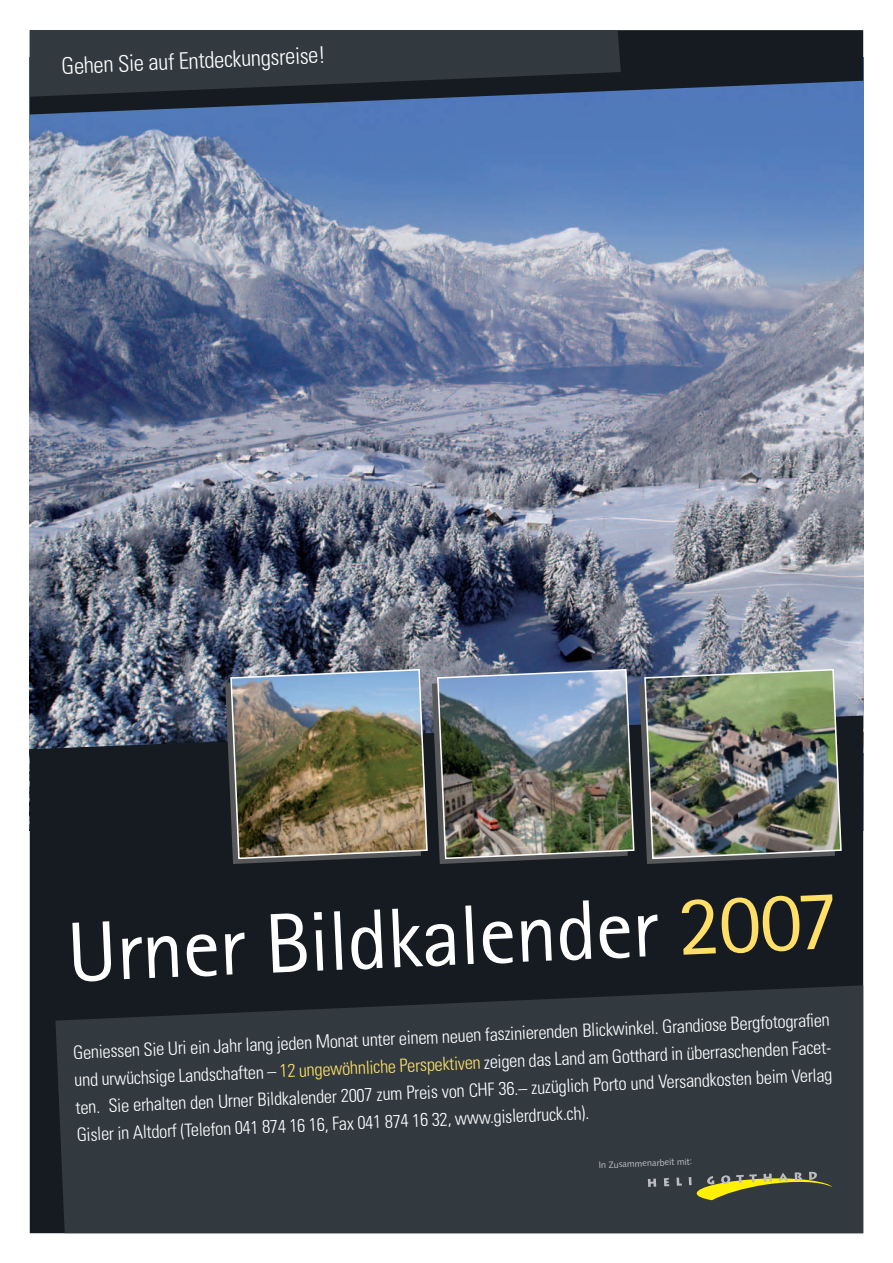
<style>
.page{position:relative;width:893px;height:1263px;background:#fff}
.page>*{position:absolute;margin:0;border:0;box-sizing:border-box;transform-origin:0 0}
.t1{font:84.75px "Rotis Sans Serif";color:#fff}
.t2{font:300 condensed 22.95px "Univers";color:#fff}
.t3{font:300 condensed 18.3px/28.2px "Univers";color:#fff}
.t4{font:9.15px "Syntax";color:#bcbdc0}
.s1{color:#ffdf68}
</style>
<div class="page">
<img style="left:30px;top:117px;width:833px;height:596px">
<svg style="left:30px;top:30px;width:833px;height:87px;background:#324769"></svg>
<div style="left:30px;top:713px;width:833px;height:520px;background:#161b21"></div>
<svg style="left:55px;top:985px;width:808px;height:248px;background:#2f373d"></svg>
<img style="left:225px;top:668px;width:617px;height:196px">
<svg style="left:30px;top:30px;width:591px;height:67px;background:#2d353c"></svg>
<svg style="left:648px;top:1178px;width:8px;height:9px"></svg>
<svg style="left:664px;top:1178px;width:5px;height:8px"></svg>
<svg style="left:676px;top:1177px;width:6px;height:9px"></svg>
<svg style="left:689px;top:1172px;width:143px;height:28px;background:#676a3d"></svg>
<p class="t2" style="left:61px;top:51px;width:266px;rotate:-2deg">Gehen Sie auf Entdeckungsreise!</p>
<p class="t1" style="left:64px;top:905px;width:774px;rotate:-3deg">Urner Bildkalender <span class="s1">2007</span></p>
<p class="t3" style="left:72px;top:1042px;width:763px;rotate:-3deg">Geniessen Sie Uri ein Jahr lang jeden Monat unter einem neuen faszinierenden Blickwinkel. Grandiose Bergfotografi en und urwüchsige Landschaften – <span class="s1">12 ungewöhnliche Perspektiven</span> zeigen das Land am Gotthard in überraschenden Facet-</p>
<p class="t3" style="left:75px;top:1097px;width:759px;line-height:26.4px;rotate:-3deg">ten. Sie erhalten den Urner Bildkalender 2007 zum Preis von CHF 36.– zuzüglich Porto und Versandkosten beim Verlag<br>Gisler in Altdorf (Telefon 041 874 16 16, Fax 041 874 16 32, www.gislerdruck.ch).</p>
<p class="t4" style="left:598px;top:1160px;width:95px;rotate:-3deg">In Zusammenarbeit mit:</p>
</div>
